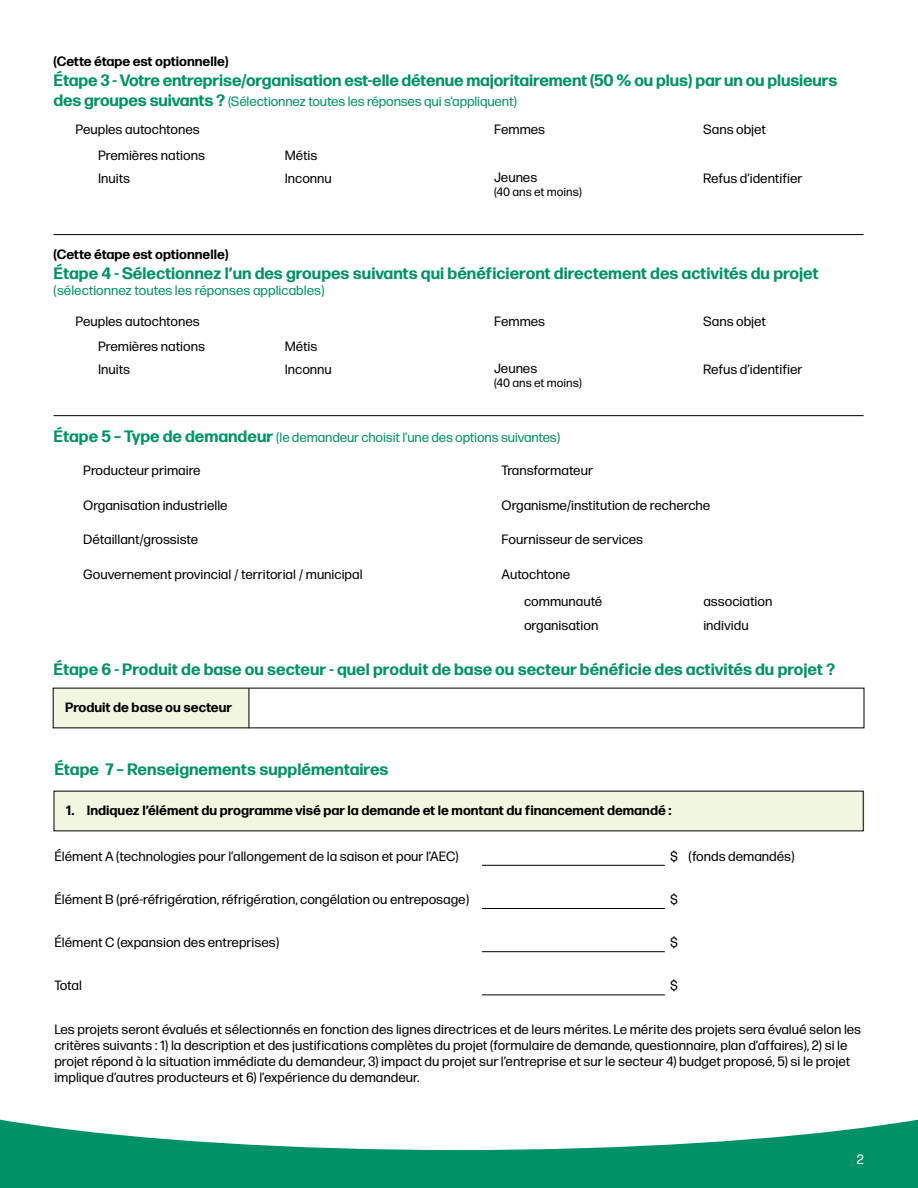
<style>
.page{position:relative;width:918px;height:1188px;background:#fff}
.page>*{position:absolute;margin:0;border:0;box-sizing:border-box;transform-origin:0 0}
.t1{font:700 16.5px "Forma DJR Micro";color:#009266}
.t2{font:13.5px/16.2px "Forma DJR Micro";color:#000}
.t3{font:13.5px "Forma DJR Micro";letter-spacing:-.01em;color:#009266}
.t4{font:700 13.5px "Forma DJR Micro";color:#000}
.t5{font:13.5px "Forma DJR Micro";color:#fff}
.t6{font:12px "Forma DJR Micro";color:#000}
.s1{font-weight:700;font-size:16.5px}
</style>
<div class="page">
<div style="left:0;top:1090px;width:918px;height:98px;background:#009266"></div>
<svg style="left:0;top:1090px;width:918px;height:60px;fill:#fff"></svg>
<div style="left:54px;top:791px;width:810px;height:40px;background:#f0f6df"></div>
<hr style="left:482px;top:865px;width:183px;height:1px;background:#000">
<hr style="left:482px;top:908px;width:183px;height:1px;background:#000">
<hr style="left:482px;top:951px;width:183px;height:1px;background:#000">
<hr style="left:482px;top:995px;width:183px;height:1px;background:#000">
<div style="left:53px;top:688px;width:196px;height:40px;background:#f0f6df"></div>
<hr style="left:249px;top:688px;width:1px;height:40px;background:#000">
<hr style="left:54px;top:234px;width:810px;height:1px;background:#000">
<hr style="left:54px;top:415px;width:810px;height:1px;background:#000">
<p class="t4" style="left:54px;top:53px;width:177px">(Cette étape est optionnelle)</p>
<p class="t1" style="left:54px;top:70px;width:785px">Étape 3 - Votre entreprise/organisation est-elle détenue majoritairement (50 % ou plus) par un ou plusieurs</p>
<p class="t3" style="left:54px;top:93px;width:465px"><span class="s1">des groupes suivants ?</span> (Sélectionnez toutes les réponses qui s’appliquent)</p>
<p class="t2" style="left:76px;top:121px;width:126px">Peuples autochtones</p>
<p class="t2" style="left:494px;top:121px;width:53px">Femmes</p>
<p class="t2" style="left:703px;top:121px;width:64px">Sans objet</p>
<p class="t2" style="left:98px;top:147px;width:108px">Premières nations</p>
<p class="t2" style="left:285px;top:147px;width:34px">Métis</p>
<p class="t2" style="left:98px;top:170px;width:34px">Inuits</p>
<p class="t2" style="left:285px;top:170px;width:49px">Inconnu</p>
<p class="t2" style="left:494px;top:168px;width:45px">Jeunes</p>
<p class="t6" style="left:494px;top:184px;width:89px">(40 ans et moins)</p>
<p class="t2" style="left:703px;top:170px;width:101px">Refus d’identifier</p>
<p class="t4" style="left:54px;top:246px;width:177px">(Cette étape est optionnelle)</p>
<p class="t1" style="left:54px;top:263px;width:767px">Étape 4 - Sélectionnez l’un des groupes suivants qui bénéficieront directement des activités du projet</p>
<p class="t3" style="left:54px;top:282px;width:272px">(sélectionnez toutes les réponses applicables)</p>
<p class="t2" style="left:76px;top:312px;width:126px">Peuples autochtones</p>
<p class="t2" style="left:494px;top:312px;width:53px">Femmes</p>
<p class="t2" style="left:98px;top:338px;width:108px">Premières nations</p>
<p class="t2" style="left:285px;top:338px;width:34px">Métis</p>
<p class="t2" style="left:98px;top:361px;width:34px">Inuits</p>
<p class="t2" style="left:285px;top:361px;width:49px">Inconnu</p>
<p class="t2" style="left:494px;top:360px;width:45px">Jeunes</p>
<p class="t6" style="left:494px;top:376px;width:89px">(40 ans et moins)</p>
<p class="t3" style="left:54px;top:428px;width:508px"><span class="s1">Étape 5 – Type de demandeur</span> (le demandeur choisit l’une des options suivantes)</p>
<p class="t2" style="left:703px;top:312px;width:64px">Sans objet</p>
<p class="t2" style="left:703px;top:361px;width:101px">Refus d’identifier</p>
<p class="t2" style="left:83px;top:462px;width:119px">Producteur primaire</p>
<p class="t2" style="left:83px;top:497px;width:146px">Organisation industrielle</p>
<p class="t2" style="left:83px;top:531px;width:116px">Détaillant/grossiste</p>
<p class="t2" style="left:83px;top:566px;width:281px">Gouvernement provincial / territorial / municipal</p>
<p class="t2" style="left:502px;top:462px;width:93px">Transformateur</p>
<p class="t2" style="left:502px;top:497px;width:210px">Organisme/institution de recherche</p>
<p class="t2" style="left:502px;top:531px;width:143px">Fournisseur de services</p>
<p class="t2" style="left:524px;top:560px;width:80px;line-height:27.6px;text-indent:-22px">Autochtone communauté</p>
<p class="t2" style="left:524px;top:617px;width:76px">organisation</p>
<p class="t2" style="left:703px;top:589px;width:71px;line-height:23.7px">association individu</p>
<p class="t1" style="left:54px;top:658px;width:783px">Étape 6 - Produit de base ou secteur - quel produit de base ou secteur bénéficie des activités du projet ?</p>
<p class="t4" style="left:65px;top:698px;width:169px">Produit de base ou secteur</p>
<p class="t1" style="left:54px;top:758px;width:336px">Étape 7 – Renseignements supplémentaires</p>
<p class="t4" style="left:66px;top:801px;width:607px">1. Indiquez l’élément du programme visé par la demande et le montant du financement demandé :</p>
<p class="t2" style="left:54px;top:848px;width:406px">Élément A (technologies pour l’allongement de la saison et pour l’AEC)</p>
<p class="t2" style="left:670px;top:848px;width:126px">$ (fonds demandés)</p>
<p class="t2" style="left:54px;top:891px;width:416px">Élément B (pré-réfrigération, réfrigération, congélation ou entreposage)</p>
<p class="t2" style="left:670px;top:891px;width:9px">$</p>
<p class="t2" style="left:54px;top:934px;width:226px">Élément C (expansion des entreprises)</p>
<p class="t2" style="left:670px;top:934px;width:9px">$</p>
<p class="t2" style="left:54px;top:977px;width:29px">Total</p>
<p class="t2" style="left:670px;top:977px;width:9px">$</p>
<p class="t2" style="left:54px;top:1020px;width:808px">Les projets seront évalués et sélectionnés en fonction des lignes directrices et de leurs mérites. Le mérite des projets sera évalué selon les critères suivants : 1) la description et des justifications complètes du projet (formulaire de demande, questionnaire, plan d’affaires), 2) si le projet répond à la situation immédiate du demandeur, 3) impact du projet sur l’entreprise et sur le secteur 4) budget proposé, 5) si le projet implique d’autres producteurs et 6) l’expérience du demandeur.</p>
<p class="t5" style="left:857px;top:1150px;width:9px">2</p>
</div>
